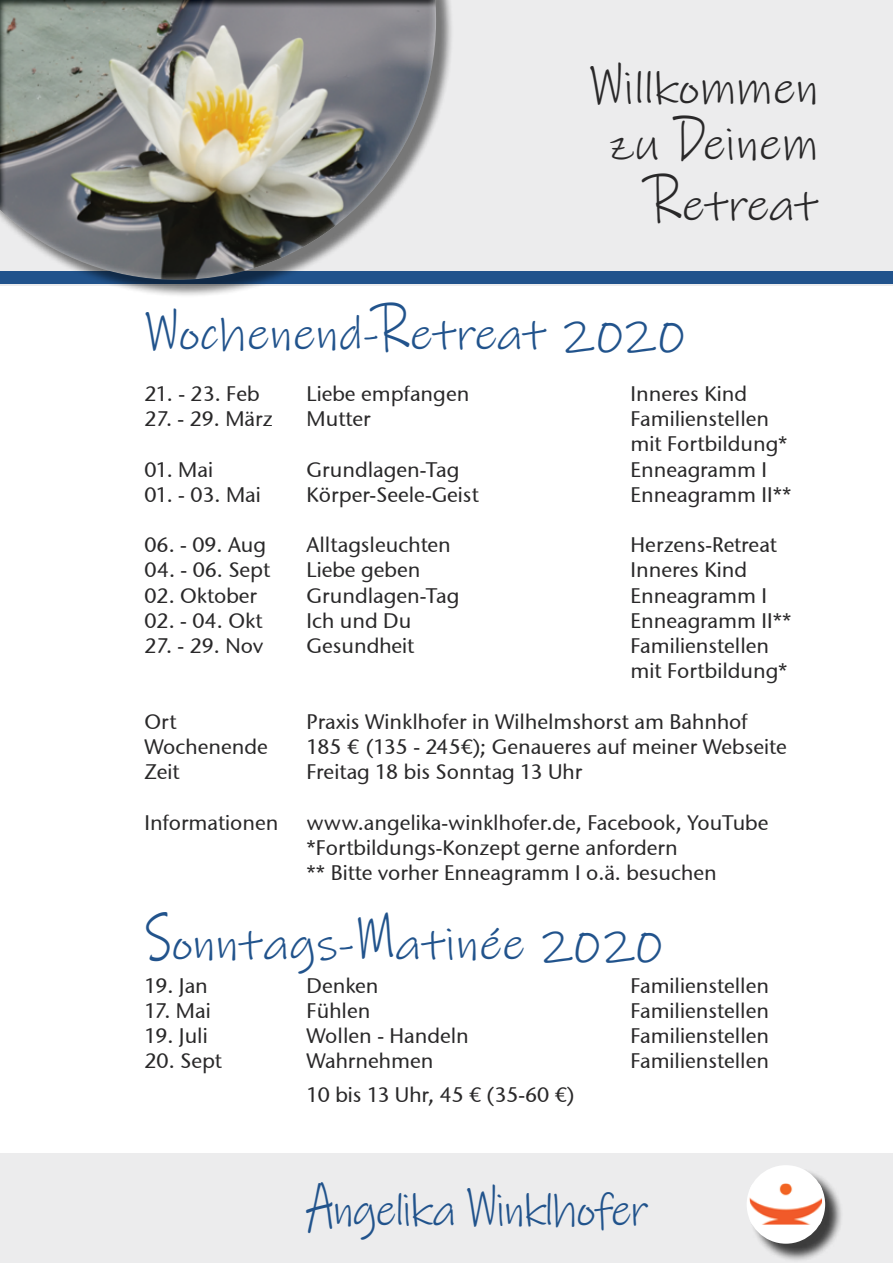
<style>
.page{position:relative;width:893px;height:1263px;background:#fff}
.page>*{position:absolute;margin:0;border:0;box-sizing:border-box;transform-origin:0 0}
.t1{font:45px "Ink Free";color:#21538c;scale:1.1 1}
.t2{font:45px/58.5px "Ink Free";letter-spacing:-.005em;color:#292829;text-align:right;scale:1.1 1}
.t3{font:45px "Ink Free";letter-spacing:-.03em;color:#21538c}
.t4{font:21px/25.2px "Stone Sans ITCTT Medium";color:#292829}
.s1{font-size:67.5px}
</style>
<div class="page">
<div style="left:0;top:0;width:893px;height:286px;background:#ececed"></div>
<div style="left:0;top:1153px;width:893px;height:110px;background:#ececed"></div>
<div style="left:749px;top:1167px;width:95px;height:95px;background:#000;opacity:.75"></div>
<div style="left:747px;top:1165px;width:78px;height:79px;background:#fff;border-radius:50%"></div>
<img style="left:750px;top:1184px;width:72px;height:40px">
<div style="left:0;top:271px;width:893px;height:13px;background:#21538c"></div>
<div style="left:0;top:0;width:454px;height:297px;background:#000;opacity:.5"></div>
<div style="left:0;top:0;width:438px;height:280px;background:#fff;opacity:.75"></div>
<h1 class="t2" style="left:589px;top:60px;width:210px"><span class="s1">W</span>illkommen zu <span class="s1">D</span>einem<br><span class="s1">R</span>etreat</h1>
<h1 class="t1" style="left:145px;top:308px;width:493px"><span class="s1">W</span>ochenend-<span class="s1">R</span>etreat 2020</h1>
<p class="t4" style="left:145px;top:381px;width:117px">21. - 23. Feb</p>
<p class="t4" style="left:307px;top:381px;width:164px">Liebe empfangen</p>
<p class="t4" style="left:631px;top:381px;width:118px">Inneres Kind</p>
<p class="t4" style="left:145px;top:406px;width:130px">27. - 29. März</p>
<p class="t4" style="left:307px;top:406px;width:65px">Mutter</p>
<p class="t4" style="left:630px;top:406px;width:159px">Familienstellen mit Fortbildung*</p>
<p class="t4" style="left:145px;top:457px;width:70px">01. Mai</p>
<p class="t4" style="left:307px;top:457px;width:154px">Grundlagen-Tag</p>
<p class="t4" style="left:631px;top:457px;width:138px">Enneagramm I</p>
<p class="t4" style="left:145px;top:482px;width:118px">01. - 03. Mai</p>
<p class="t4" style="left:307px;top:482px;width:174px">Körper-Seele-Geist</p>
<p class="t4" style="left:631px;top:482px;width:162px">Enneagramm II**</p>
<p class="t4" style="left:145px;top:532px;width:123px">06. - 09. Aug</p>
<p class="t4" style="left:307px;top:532px;width:146px">Alltagsleuchten</p>
<p class="t4" style="left:631px;top:532px;width:148px">Herzens-Retreat</p>
<p class="t4" style="left:145px;top:557px;width:127px">04. - 06. Sept</p>
<p class="t4" style="left:307px;top:557px;width:115px">Liebe geben</p>
<p class="t4" style="left:631px;top:557px;width:118px">Inneres Kind</p>
<p class="t4" style="left:145px;top:583px;width:114px">02. Oktober</p>
<p class="t4" style="left:307px;top:583px;width:154px">Grundlagen-Tag</p>
<p class="t4" style="left:631px;top:583px;width:138px">Enneagramm I</p>
<p class="t4" style="left:145px;top:608px;width:119px">02. - 04. Okt</p>
<p class="t4" style="left:307px;top:608px;width:106px">Ich und Du</p>
<p class="t4" style="left:631px;top:608px;width:162px">Enneagramm II**</p>
<p class="t4" style="left:145px;top:633px;width:120px">27. - 29. Nov</p>
<p class="t4" style="left:307px;top:633px;width:109px">Gesundheit</p>
<p class="t4" style="left:630px;top:633px;width:159px">Familienstellen mit Fortbildung*</p>
<p class="t4" style="left:145px;top:709px;width:34px">Ort</p>
<p class="t4" style="left:307px;top:709px;width:443px">Praxis Winklhofer in Wilhelmshorst am Bahnhof</p>
<p class="t4" style="left:145px;top:734px;width:125px">Wochenende</p>
<p class="t4" style="left:307px;top:734px;width:482px">185 € (135 - 245€); Genaueres auf meiner Webseite</p>
<p class="t4" style="left:145px;top:759px;width:37px">Zeit</p>
<p class="t4" style="left:307px;top:759px;width:277px">Freitag 18 bis Sonntag 13 Uhr</p>
<p class="t4" style="left:145px;top:809px;width:135px">Informationen</p>
<p class="t4" style="left:307px;top:809px;width:464px">www.angelika-winklhofer.de, Facebook, YouTube *Fortbildungs-Konzept gerne anfordern<br>** Bitte vorher Enneagramm I o.ä. besuchen</p>
<h1 class="t1" style="left:145px;top:918px;width:473px"><span class="s1">S</span>onntags-<span class="s1">M</span>atinée 2020</h1>
<p class="t4" style="left:145px;top:973px;width:65px">19. Jan</p>
<p class="t4" style="left:307px;top:973px;width:74px">Denken</p>
<p class="t4" style="left:631px;top:973px;width:140px">Familienstellen</p>
<p class="t4" style="left:145px;top:998px;width:68px">17. Mai</p>
<p class="t4" style="left:307px;top:998px;width:65px">Fühlen</p>
<p class="t4" style="left:631px;top:998px;width:140px">Familienstellen</p>
<p class="t4" style="left:145px;top:1023px;width:65px">19. Juli</p>
<p class="t4" style="left:307px;top:1023px;width:164px">Wollen - Handeln</p>
<p class="t4" style="left:631px;top:1023px;width:140px">Familienstellen</p>
<p class="t4" style="left:145px;top:1048px;width:79px">20. Sept</p>
<p class="t4" style="left:307px;top:1048px;width:128px">Wahrnehmen</p>
<p class="t4" style="left:631px;top:1048px;width:140px">Familienstellen</p>
<p class="t4" style="left:307px;top:1082px;width:269px">10 bis 13 Uhr, 45 € (35-60 €)</p>
<h1 class="t3" style="left:306px;top:1184px;width:344px"><span class="s1">A</span>ngelika <span class="s1">W</span>inklhofer</h1>
</div>
